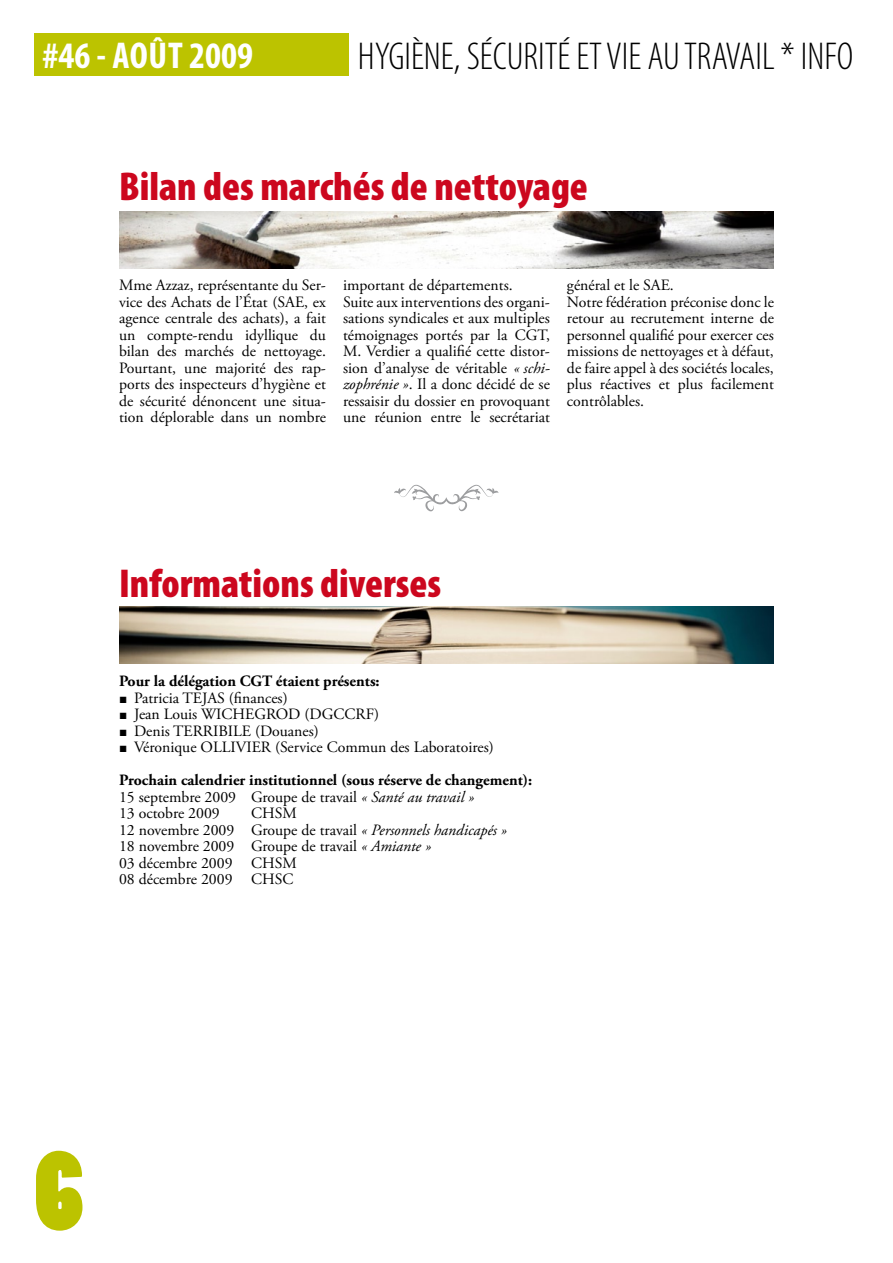
<style>
.page{position:relative;width:893px;height:1263px;background:#fff}
.page>*{position:absolute;margin:0;border:0;box-sizing:border-box;transform-origin:0 0}
.TITRE_-_2{font:900 condensed 40.5px "Myriad Pro";color:#cc071e}
.t1{font:300 condensed 39px "Myriad Pro";color:#000}
.t2{font:700 condensed 37.5px "Myriad Pro";color:#fff}
.Paragraphe_DEFAUT{font:15.75px/16.5px "Adobe Garamond Pro";color:#000;text-align:justify}
.Paragraphe_PUCE{font:15.75px "Adobe Garamond Pro";color:#000}
.Paragraphe_DEFAUT-2{font:700 15.75px "Adobe Garamond Pro";color:#000}
.t3{font:13.5px/16.5px "Arial";color:#000;text-align:justify}
.s1{font-style:italic}
</style>
<div class="page">
<div style="left:34px;top:33px;width:314px;height:43px;background:#bcc300"></div>
<svg style="left:394px;top:484px;width:105px;height:27px"></svg>
<img style="left:119px;top:606px;width:655px;height:57px">
<img style="left:119px;top:212px;width:655px;height:57px">
<h3 class="t2" style="left:43px;top:32px;width:212px">#46 ‑ août 2009</h3>
<h2 class="t1" style="left:358px;top:33px;width:494px">HYGIÈNE, SÉCURITÉ ET VIE AU TRAVAIL * INFO</h2>
<p class="TITRE_-_2" style="left:119px;top:161px;width:470px">Bilan des marchés de nettoyage</p>
<p class="Paragraphe_DEFAUT" style="left:119px;top:277px;width:208px">Mme Azzaz, représentante du Ser&shy;vice des Achats de l’État (SAE, ex agence centrale des achats), a fait un compte-rendu idyllique du bilan des marchés de nettoyage.<br>Pourtant, une majorité des rap&shy;ports des inspecteurs d’hygiène et de sécurité dénoncent une situa&shy;tion déplorable dans un nombre</p>
<p class="Paragraphe_DEFAUT" style="left:343px;top:277px;width:171px">important de départements.</p>
<p class="Paragraphe_DEFAUT" style="left:343px;top:294px;width:208px">Suite aux interventions des organi&shy;sations syndicales et aux multiples témoignages portés par la CGT, M. Verdier a qualifié cette distor&shy;sion d’analyse de véritable <span class="s1">« schi&shy;zophrénie »</span>. Il a donc décidé de se ressaisir du dossier en provoquant une réunion entre le secrétariat</p>
<p class="Paragraphe_DEFAUT" style="left:567px;top:277px;width:108px">général et le SAE.</p>
<p class="Paragraphe_DEFAUT" style="left:567px;top:294px;width:208px">Notre fédération préconise donc le retour au recrutement interne de personnel qualifié pour exercer ces missions de nettoyages et à défaut, de faire appel à des sociétés locales, plus réactives et plus facilement contrôlables.</p>
<p class="TITRE_-_2" style="left:119px;top:558px;width:324px">Informations diverses</p>
<p class="Paragraphe_DEFAUT-2" style="left:119px;top:672px;width:262px">Pour la délégation CGT étaient présents:</p>
<p class="Paragraphe_PUCE" style="left:134px;top:688px;width:155px">Patricia TEJAS (finances)</p>
<p class="Paragraphe_PUCE" style="left:134px;top:705px;width:247px">Jean Louis WICHEGROD (DGCCRF)</p>
<p class="Paragraphe_PUCE" style="left:134px;top:721px;width:186px">Denis TERRIBILE (Douanes)</p>
<p class="Paragraphe_PUCE" style="left:134px;top:738px;width:361px">Véronique OLLIVIER (Service Commun des Laboratoires)</p>
<p class="Paragraphe_DEFAUT-2" style="left:119px;top:771px;width:415px">Prochain calendrier institutionnel (sous réserve de changement):</p>
<p class="Paragraphe_DEFAUT" style="left:119px;top:789px;width:357px">15 septembre 2009 Groupe de travail <span class="s1">« Santé au travail »</span></p>
<p class="Paragraphe_DEFAUT" style="left:119px;top:805px;width:102px">13 octobre 2009</p>
<p class="Paragraphe_DEFAUT" style="left:251px;top:805px;width:47px">CHSM</p>
<p class="Paragraphe_DEFAUT" style="left:119px;top:822px;width:390px">12 novembre 2009 Groupe de travail <span class="s1">« Personnels handicapés »</span></p>
<p class="Paragraphe_DEFAUT" style="left:119px;top:838px;width:314px">18 novembre 2009 Groupe de travail <span class="s1">« Amiante »</span></p>
<p class="Paragraphe_DEFAUT" style="left:119px;top:855px;width:179px">03 décembre 2009 CHSM</p>
<p class="Paragraphe_DEFAUT" style="left:119px;top:871px;width:176px">08 décembre 2009 CHSC</p>
<p class="t3" style="left:119px;top:690px;width:10px">■ ■ ■ ■</p>
</div>
